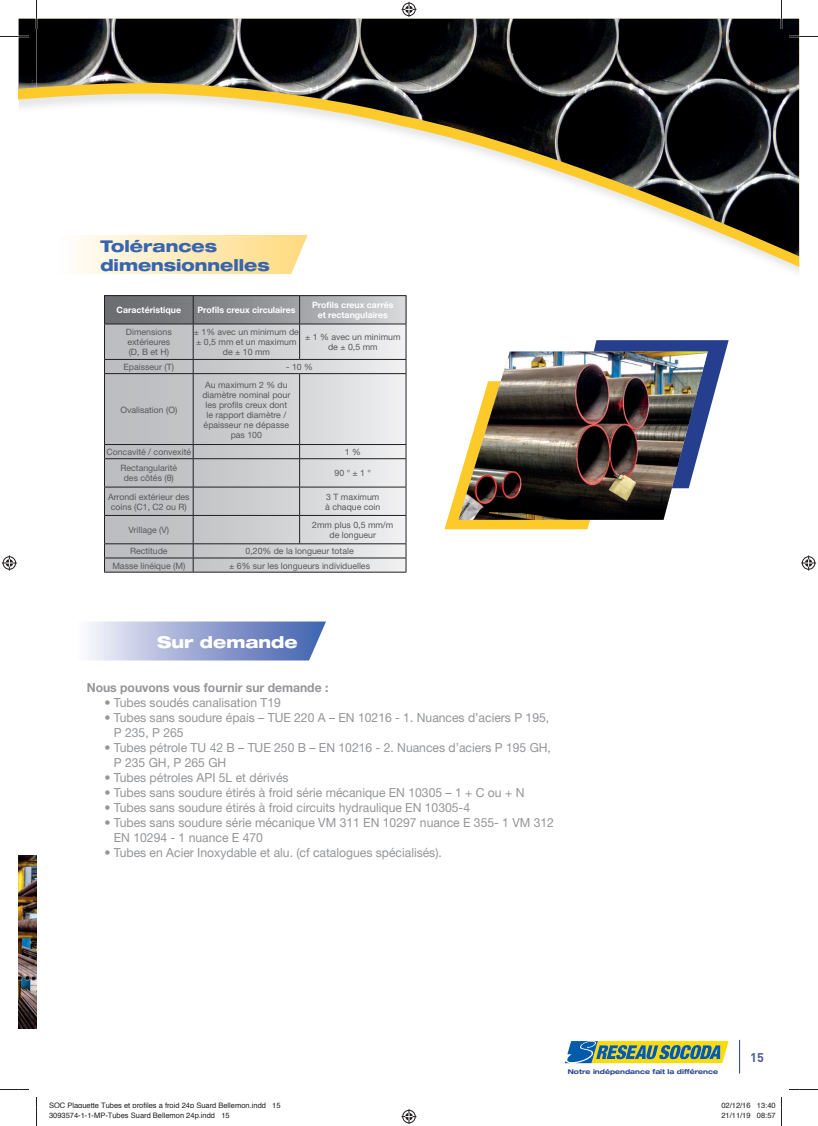
<style>
.page{position:relative;width:818px;height:1126px;background:#fff}
.page>*{position:absolute;margin:0;border:0;box-sizing:border-box;transform-origin:0 0}
.t1{font:800 expanded 16.25px/18.8px "Helvetica Neue";color:#3865af}
.t2{font:800 expanded 16.25px "Helvetica Neue";color:#fff}
.t3{font:12.5px/15px "Helvetica Neue";color:#939598}
.t4{font:700 12.5px "Helvetica Neue";color:#939598}
.t5{font:700 12.5px "DIN";color:#4d5a9e}
.t6{font:8.75px/10px "Helvetica Neue";color:#57585a;text-align:center}
.t7{font:700 8.75px/10px "Helvetica Neue";color:#fff;text-align:center}
.t8{font:7.5px "Helvetica";color:#231f20}
.t9{font:700 expanded 6.62px "Helvetica Neue";color:#253f8e}
.s1{font-family:"Arial"}
</style>
<div class="page">
<hr style="left:738px;top:1039px;width:1px;height:34px;background:#253f8e">
<svg style="left:565px;top:1041px;width:164px;height:23px;background:#90a86b"></svg>
<img style="left:37px;top:19px;width:761px;height:237px">
<img style="left:37px;top:235px;width:270px;height:39px">
<svg style="left:89px;top:621px;width:237px;height:39px;background:#9eabd4"></svg>
<div style="left:104px;top:295px;width:302px;height:29px;background:linear-gradient(to right,#5d5f62,#cecfd2)"></div>
<svg style="left:105px;top:324px;width:300px;height:248px;background:#cdced0"></svg>
<hr style="left:104px;top:295px;width:89px;height:1px;background:#231f20">
<svg style="left:104px;top:296px;width:1px;height:27px"></svg>
<hr style="left:193px;top:295px;width:106px;height:1px;background:#231f20">
<svg style="left:193px;top:296px;width:1px;height:27px"></svg>
<hr style="left:299px;top:295px;width:107px;height:1px;background:#231f20">
<svg style="left:299px;top:296px;width:1px;height:27px"></svg>
<svg style="left:405px;top:296px;width:1px;height:27px"></svg>
<hr style="left:104px;top:323px;width:89px;height:1px;background:#231f20">
<hr style="left:104px;top:324px;width:1px;height:35px;background:#231f20">
<svg style="left:104px;top:360px;width:1px;height:13px"></svg>
<hr style="left:104px;top:374px;width:1px;height:70px;background:#231f20">
<svg style="left:104px;top:445px;width:1px;height:127px"></svg>
<hr style="left:193px;top:323px;width:106px;height:1px;background:#231f20">
<hr style="left:193px;top:324px;width:1px;height:35px;background:#231f20">
<svg style="left:193px;top:360px;width:1px;height:13px"></svg>
<hr style="left:193px;top:374px;width:1px;height:70px;background:#231f20">
<svg style="left:193px;top:445px;width:1px;height:127px"></svg>
<hr style="left:299px;top:323px;width:107px;height:1px;background:#231f20">
<hr style="left:299px;top:324px;width:1px;height:35px;background:#231f20">
<hr style="left:299px;top:374px;width:1px;height:70px;background:#231f20">
<svg style="left:299px;top:445px;width:1px;height:98px"></svg>
<hr style="left:405px;top:324px;width:1px;height:35px;background:#231f20">
<svg style="left:405px;top:360px;width:1px;height:13px"></svg>
<hr style="left:405px;top:374px;width:1px;height:70px;background:#231f20">
<svg style="left:405px;top:445px;width:1px;height:127px"></svg>
<hr style="left:104px;top:359px;width:89px;height:1px;background:#231f20">
<hr style="left:104px;top:373px;width:89px;height:1px;background:#231f20">
<hr style="left:104px;top:444px;width:89px;height:1px;background:#231f20">
<hr style="left:104px;top:458px;width:89px;height:1px;background:#231f20">
<hr style="left:104px;top:486px;width:89px;height:1px;background:#231f20">
<hr style="left:104px;top:515px;width:89px;height:1px;background:#231f20">
<hr style="left:104px;top:543px;width:89px;height:1px;background:#231f20">
<hr style="left:104px;top:557px;width:89px;height:1px;background:#231f20">
<hr style="left:104px;top:572px;width:89px;height:1px;background:#231f20">
<hr style="left:193px;top:359px;width:106px;height:1px;background:#231f20">
<hr style="left:193px;top:373px;width:106px;height:1px;background:#231f20">
<hr style="left:193px;top:444px;width:106px;height:1px;background:#231f20">
<hr style="left:193px;top:458px;width:106px;height:1px;background:#231f20">
<hr style="left:193px;top:486px;width:106px;height:1px;background:#231f20">
<hr style="left:193px;top:515px;width:106px;height:1px;background:#231f20">
<hr style="left:193px;top:543px;width:106px;height:1px;background:#231f20">
<hr style="left:193px;top:557px;width:106px;height:1px;background:#231f20">
<hr style="left:299px;top:557px;width:107px;height:1px;background:#231f20">
<hr style="left:193px;top:572px;width:106px;height:1px;background:#231f20">
<hr style="left:299px;top:572px;width:107px;height:1px;background:#231f20">
<hr style="left:299px;top:359px;width:107px;height:1px;background:#231f20">
<hr style="left:299px;top:373px;width:107px;height:1px;background:#231f20">
<hr style="left:299px;top:444px;width:107px;height:1px;background:#231f20">
<hr style="left:299px;top:458px;width:107px;height:1px;background:#231f20">
<hr style="left:299px;top:486px;width:107px;height:1px;background:#231f20">
<hr style="left:299px;top:515px;width:107px;height:1px;background:#231f20">
<hr style="left:299px;top:543px;width:107px;height:1px;background:#231f20">
<img style="left:19px;top:855px;width:17px;height:173px">
<svg style="left:444px;top:340px;width:284px;height:189px"></svg>
<img style="left:458px;top:351px;width:249px;height:169px">
<svg style="left:788px;top:36px;width:29px;height:1px"></svg>
<svg style="left:0;top:1089px;width:29px;height:1px"></svg>
<svg style="left:789px;top:1089px;width:28px;height:1px"></svg>
<svg style="left:0;top:0;width:37px;height:108px"></svg>
<svg style="left:36px;top:1097px;width:1px;height:28px"></svg>
<svg style="left:401px;top:2px;width:15px;height:15px"></svg>
<svg style="left:401px;top:1109px;width:15px;height:14px"></svg>
<svg style="left:2px;top:555px;width:15px;height:15px"></svg>
<svg style="left:801px;top:555px;width:14px;height:15px"></svg>
<h1 class="t1" style="left:100px;top:236px;width:171px">Tolérances dimensionnelles</h1>
<p class="t7" style="left:117px;top:305px;width:66px">Caractéristique</p>
<p class="t7" style="left:197px;top:305px;width:100px">Profils creux circulaires</p>
<p class="t7" style="left:312px;top:300px;width:83px">Profils creux carrés et rectangulaires</p>
<p class="t6" style="left:126px;top:327px;width:47px;text-align:left">Dimensions extérieures (D, B et H)</p>
<p class="t6" style="left:194px;top:327px;width:107px">± 1% avec un minimum de ± 0,5 mm et un maximum de ± 10 mm</p>
<p class="t6" style="left:305px;top:332px;width:97px">± 1 % avec un minimum de ± 0,5 mm</p>
<p class="t6" style="left:123px;top:362px;width:52px">Epaisseur (T)</p>
<p class="t6" style="left:286px;top:362px;width:28px">- 10 %</p>
<p class="t6" style="left:120px;top:404px;width:58px">Ovalisation (O)</p>
<p class="t6" style="left:202px;top:379px;width:89px">Au maximum 2 % du diamètre nominal pour les profils creux dont le rapport diamètre / épaisseur ne dépasse pas 100</p>
<p class="t6" style="left:106px;top:447px;width:86px">Concavité / convexité</p>
<p class="t6" style="left:344px;top:447px;width:18px">1 %</p>
<p class="t6" style="left:120px;top:463px;width:58px">Rectangularité des côtés (<span class="s1">θ</span>)</p>
<p class="t6" style="left:334px;top:468px;width:38px">90 ° ± 1 °</p>
<p class="t6" style="left:108px;top:491px;width:83px">Arrondi extérieur des coins (C1, C2 ou R)</p>
<p class="t6" style="left:325px;top:491px;width:57px;text-align:left">3 T maximum à chaque coin</p>
<p class="t6" style="left:128px;top:525px;width:42px">Vrillage (V)</p>
<p class="t6" style="left:312px;top:520px;width:82px">2mm plus 0,5 mm/m de longueur</p>
<p class="t6" style="left:130px;top:546px;width:39px">Rectitude</p>
<p class="t6" style="left:245px;top:546px;width:110px">0,20% de la longueur totale</p>
<p class="t6" style="left:112px;top:560px;width:74px">Masse linéique (M)</p>
<p class="t6" style="left:229px;top:560px;width:142px">± 6% sur les longueurs individuelles</p>
<h1 class="t2" style="left:157px;top:631px;width:142px">Sur demande</h1>
<p class="t4" style="left:87px;top:679px;width:243px">Nous pouvons vous fournir sur demande :</p>
<p class="t3" style="left:104px;top:694px;width:178px">• Tubes soudés canalisation T19</p>
<p class="t3" style="left:114px;top:709px;width:436px;text-indent:-9px">• Tubes sans soudure épais – TUE 220 A – EN 10216 - 1. Nuances d’aciers P 195,<br>P 235, P 265</p>
<p class="t3" style="left:114px;top:739px;width:438px;text-indent:-9px">• Tubes pétrole TU 42 B – TUE 250 B – EN 10216 - 2. Nuances d’aciers P 195 GH,<br>P 235 GH, P 265 GH</p>
<p class="t3" style="left:104px;top:769px;width:185px">• Tubes pétroles API 5L et dérivés</p>
<p class="t3" style="left:104px;top:784px;width:421px">• Tubes sans soudure étirés à froid série mécanique EN 10305 – 1 + C ou + N</p>
<p class="t3" style="left:104px;top:799px;width:367px">• Tubes sans soudure étirés à froid circuits hydraulique EN 10305-4</p>
<p class="t3" style="left:114px;top:814px;width:441px;text-indent:-9px">• Tubes sans soudure série mécanique VM 311 EN 10297 nuance E 355- 1 VM 312<br>EN 10294 - 1 nuance E 470</p>
<p class="t3" style="left:104px;top:844px;width:339px">• Tubes en Acier Inoxydable et alu. (cf catalogues spécialisés).</p>
<p class="t9" style="left:567px;top:1066px;width:152px">Notre indépendance fait la différence</p>
<p class="t5" style="left:749px;top:1049px;width:15px">15</p>
<p class="t8" style="left:49px;top:1099px;width:233px">SOC Plaquette Tubes et profiles a froid 24p Suard Bellemon.indd 15</p>
<p class="t8" style="left:721px;top:1099px;width:56px">02/12/16 13:40</p>
<p class="t8" style="left:49px;top:1109px;width:182px">3093574-1-1-MP-Tubes Suard Bellemon 24p.indd 15</p>
<p class="t8" style="left:721px;top:1109px;width:56px">21/11/19 08:57</p>
</div>
